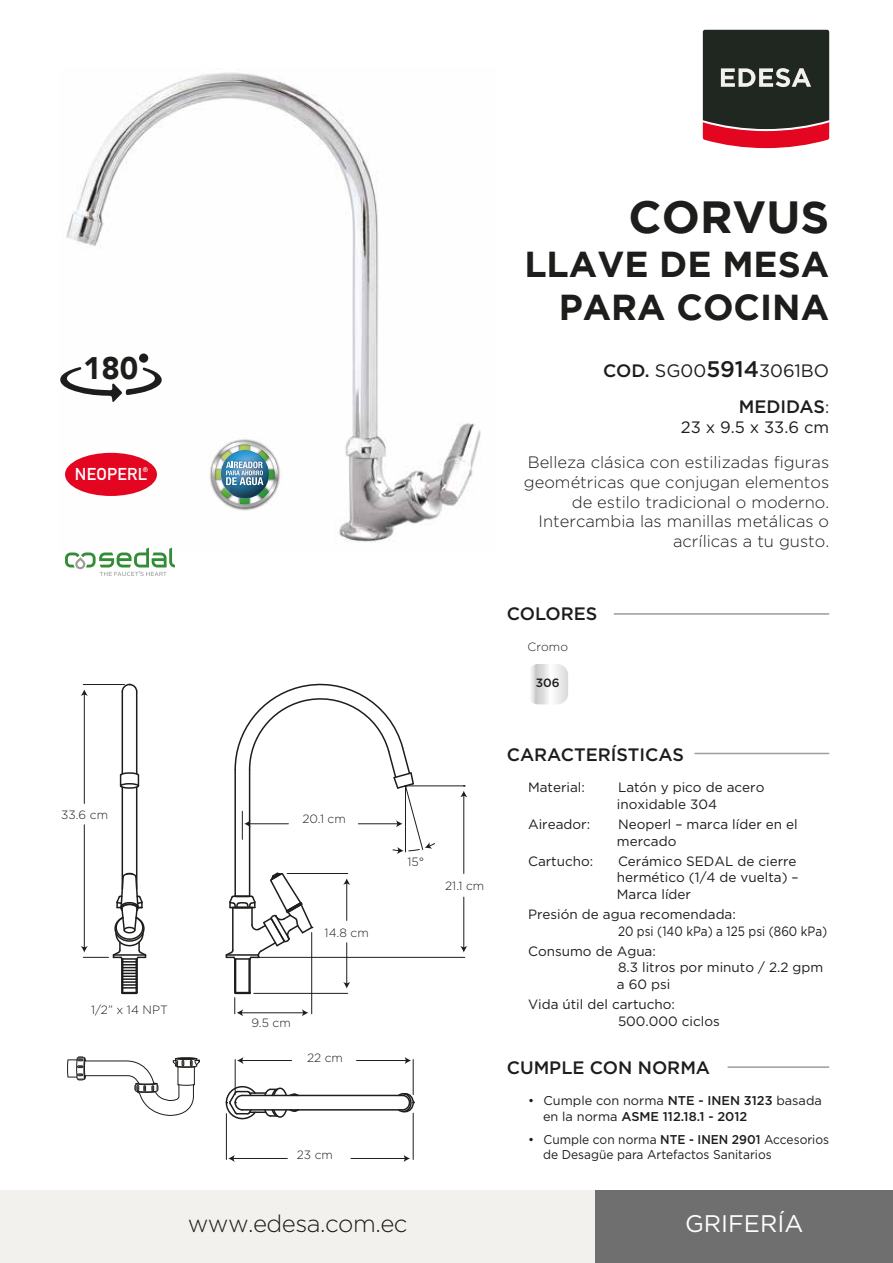
<style>
.page{position:relative;width:893px;height:1263px;background:#fff}
.page>*{position:absolute;margin:0;border:0;box-sizing:border-box;transform-origin:0 0}
.t1{font:700 45px "Gotham";color:#1d1d1b}
.t2{font:700 36px/43.2px "Gotham";color:#1d1d1b;text-align:right}
.t3{font:900 31.2px "Avenir";color:#1d1d1b}
.t4{font:300 24px "Gotham";letter-spacing:-.02em;color:#1d1d1b}
.t5{font:24px "Gotham";color:#fff}
.t6{font:500 18px/36.6px "Gotham";color:#1d1d1b;text-align:right}
.t7{font:700 16.95px "DIN Alternate";letter-spacing:.02em;color:#fff}
.t8{font:300 16.5px/19.8px "Gotham";color:#1d1d1b;text-align:right}
.t9{font:16.5px "Gotham";color:#1d1d1b}
.t10{font:13.5px/16.2px "Gotham";color:#1d1d1b}
.t11{font:12.75px/15.3px "Gotham";color:#1d1d1b}
.t12{font:300 12px "Gotham";color:#1d1d1b}
.t13{font:500 12px "Gotham";color:#1d1d1b}
.t14{font:700 6.6px "DIN Alternate";color:#fff}
.s1{font-weight:400}
.s2{font-size:22.5px}
.s3{font-weight:400;font-size:16.5px}
.s4{font-weight:500}
</style>
<div class="page">
<img style="left:65px;top:72px;width:416px;height:476px">
<div style="left:65px;top:453px;width:92px;height:43px;background:#e40521;border-radius:50%"></div>
<svg style="left:65px;top:548px;width:110px;height:28px"></svg>
<img style="left:208px;top:438px;width:74px;height:3px">
<img style="left:207px;top:441px;width:75px;height:71px">
<svg style="left:60px;top:367px;width:103px;height:35px"></svg>
<div style="left:139px;top:353px;width:9px;height:10px;background:#1d1d1b;border-radius:50%"></div>
<div style="left:0;top:1191px;width:893px;height:72px;background:#f3f1ed"></div>
<div style="left:595px;top:1191px;width:298px;height:72px;background:#706f6f"></div>
<hr style="left:728px;top:1066px;width:101px;height:2px;background:#9d9d9c">
<hr style="left:694px;top:753px;width:135px;height:1px;background:#9d9d9c">
<hr style="left:614px;top:613px;width:215px;height:2px;background:#9d9d9c">
<svg style="left:531px;top:664px;width:37px;height:40px"></svg>
<svg style="left:703px;top:30px;width:126px;height:118px;background:#523736"></svg>
<svg style="left:67px;top:1056px;width:133px;height:60px"></svg>
<hr style="left:122px;top:787px;width:1px;height:102px;background:#1d1d1b">
<hr style="left:136px;top:787px;width:1px;height:102px;background:#1d1d1b">
<hr style="left:259px;top:957px;width:206px;height:1px;background:#1d1d1b">
<hr style="left:406px;top:785px;width:59px;height:1px;background:#1d1d1b">
<hr style="left:463px;top:897px;width:1px;height:51px;background:#1d1d1b">
<svg style="left:460px;top:946px;width:7px;height:6px"></svg>
<hr style="left:463px;top:795px;width:1px;height:78px;background:#1d1d1b">
<hr style="left:254px;top:993px;width:94px;height:1px;background:#1d1d1b">
<hr style="left:287px;top:873px;width:61px;height:1px;background:#1d1d1b">
<hr style="left:346px;top:943px;width:1px;height:41px;background:#1d1d1b">
<svg style="left:343px;top:982px;width:7px;height:6px"></svg>
<hr style="left:346px;top:883px;width:1px;height:37px;background:#1d1d1b">
<svg style="left:343px;top:878px;width:7px;height:7px"></svg>
<hr style="left:311px;top:932px;width:1px;height:82px;background:#1d1d1b">
<hr style="left:241px;top:1012px;width:63px;height:1px;background:#1d1d1b">
<svg style="left:302px;top:1009px;width:6px;height:7px"></svg>
<hr style="left:235px;top:1059px;width:1px;height:36px;background:#1d1d1b">
<hr style="left:413px;top:1059px;width:1px;height:36px;background:#1d1d1b">
<hr style="left:242px;top:1060px;width:50px;height:1px;background:#1d1d1b">
<svg style="left:237px;top:1057px;width:6px;height:7px"></svg>
<hr style="left:357px;top:1060px;width:50px;height:1px;background:#1d1d1b">
<svg style="left:405px;top:1057px;width:6px;height:7px"></svg>
<hr style="left:226px;top:1114px;width:1px;height:45px;background:#1d1d1b">
<hr style="left:413px;top:1113px;width:1px;height:46px;background:#1d1d1b">
<hr style="left:233px;top:1158px;width:54px;height:1px;background:#1d1d1b">
<svg style="left:228px;top:1155px;width:7px;height:7px"></svg>
<hr style="left:351px;top:1158px;width:54px;height:1px;background:#1d1d1b">
<svg style="left:404px;top:1155px;width:6px;height:7px"></svg>
<hr style="left:83px;top:684px;width:41px;height:1px;background:#1d1d1b">
<hr style="left:84px;top:825px;width:1px;height:123px;background:#1d1d1b">
<hr style="left:84px;top:694px;width:1px;height:109px;background:#1d1d1b">
<svg style="left:81px;top:689px;width:7px;height:7px"></svg>
<svg style="left:460px;top:785px;width:7px;height:12px"></svg>
<hr style="left:234px;top:770px;width:2px;height:125px;background:#1d1d1b">
<hr style="left:249px;top:770px;width:1px;height:125px;background:#1d1d1b">
<svg style="left:234px;top:683px;width:202px;height:171px"></svg>
<hr style="left:242px;top:1095px;width:161px;height:1px;background:#1d1d1b">
<hr style="left:242px;top:1109px;width:161px;height:1px;background:#1d1d1b">
<svg style="left:397px;top:1091px;width:18px;height:22px"></svg>
<hr style="left:249px;top:959px;width:2px;height:33px;background:#1d1d1b">
<hr style="left:248px;top:959px;width:2px;height:34px;background:#1d1d1b">
<hr style="left:234px;top:959px;width:2px;height:33px;background:#1d1d1b">
<svg style="left:225px;top:871px;width:89px;height:90px"></svg>
<svg style="left:234px;top:990px;width:18px;height:26px"></svg>
<svg style="left:81px;top:872px;width:66px;height:123px"></svg>
<hr style="left:122px;top:692px;width:1px;height:82px;background:#1d1d1b">
<hr style="left:136px;top:692px;width:1px;height:82px;background:#1d1d1b">
<div style="left:120px;top:783px;width:19px;height:6px;border:2px solid #1d1d1b;border-radius:50%"></div>
<svg style="left:119px;top:771px;width:21px;height:15px"></svg>
<svg style="left:225px;top:1084px;width:75px;height:37px"></svg>
<svg style="left:121px;top:683px;width:17px;height:10px"></svg>
<h3 class="t3" style="left:83px;top:342px;width:57px">180</h3>
<p class="t14" style="left:143px;top:465px;width:7px">®</p>
<p class="t7" style="left:75px;top:462px;width:74px">NEOPERL</p>
<p class="t12" style="left:61px;top:808px;width:48px">33.6 cm</p>
<p class="t12" style="left:91px;top:1002px;width:78px">1/2” x 14 NPT</p>
<p class="t12" style="left:302px;top:811px;width:45px">20.1 cm</p>
<p class="t12" style="left:325px;top:925px;width:46px">14.8 cm</p>
<p class="t12" style="left:251px;top:1015px;width:41px">9.5 cm</p>
<p class="t12" style="left:307px;top:1050px;width:38px">22 cm</p>
<p class="t12" style="left:408px;top:854px;width:18px">15°</p>
<p class="t12" style="left:445px;top:879px;width:41px">21.1 cm</p>
<p class="t12" style="left:297px;top:1148px;width:38px">23 cm</p>
<h3 class="t4" style="left:188px;top:1208px;width:221px">www.edesa.com.ec</h3>
<h1 class="t1" style="left:629px;top:191px;width:202px">CORVUS</h1>
<h2 class="t2" style="left:524px;top:241px;width:306px">LLAVE DE MESA<br>PARA COCINA</h2>
<h3 class="t6" style="left:603px;top:352px;width:228px">COD. <span class="s1">SG00</span><span class="s2">5914</span><span class="s1">3061BO<br></span>MEDIDAS<span class="s3">:</span></h3>
<p class="t9" style="left:681px;top:417px;width:150px">23 x 9.5 x 33.6 cm</p>
<p class="t8" style="left:524px;top:452px;width:307px">Belleza clásica con estilizadas figuras geométricas que conjugan elementos de estilo tradicional o moderno.<br>Intercambia las manillas metálicas o acrílicas a tu gusto.</p>
<h3 class="t6" style="left:507px;top:595px;width:92px">COLORES</h3>
<p class="t12" style="left:528px;top:639px;width:42px">Cromo</p>
<p class="t13" style="left:536px;top:674px;width:25px">306</p>
<h3 class="t6" style="left:507px;top:736px;width:179px">CARACTERÍSTICAS</h3>
<p class="t10" style="left:528px;top:779px;width:58px">Material:</p>
<p class="t10" style="left:617px;top:779px;width:149px">Latón y pico de acero inoxidable 304</p>
<p class="t10" style="left:528px;top:816px;width:64px">Aireador:</p>
<p class="t10" style="left:617px;top:816px;width:182px">Neoperl – marca líder en el mercado</p>
<p class="t10" style="left:528px;top:853px;width:67px">Cartucho:</p>
<p class="t10" style="left:617px;top:853px;width:183px">Cerámico SEDAL de cierre hermético (1/4 de vuelta) –<br>Marca líder</p>
<p class="t10" style="left:618px;top:906px;width:211px;text-indent:-90px">Presión de agua recomendada:<br>20 psi (140 kPa) a 125 psi (860 kPa)</p>
<p class="t10" style="left:617px;top:943px;width:208px;text-indent:-89px">Consumo de Agua:<br>8.3 litros por minuto / 2.2 gpm a 60 psi</p>
<p class="t10" style="left:618px;top:996px;width:103px;text-indent:-90px">Vida útil del cartucho:<br>500.000 ciclos</p>
<h3 class="t6" style="left:507px;top:1049px;width:205px">CUMPLE CON NORMA</h3>
<p class="t11" style="left:543px;top:1093px;width:280px;text-indent:-15px">• Cumple con norma <span class="s4">NTE - INEN 3123</span> basada en la norma <span class="s4">ASME 112.18.1 - 2012</span></p>
<p class="t11" style="left:543px;top:1131px;width:288px;text-indent:-15px">• Cumple con norma <span class="s4">NTE - INEN 2901</span> Accesorios de Desagüe para Artefactos Sanitarios</p>
<h3 class="t5" style="left:685px;top:1208px;width:120px">GRIFERÍA</h3>
</div>
